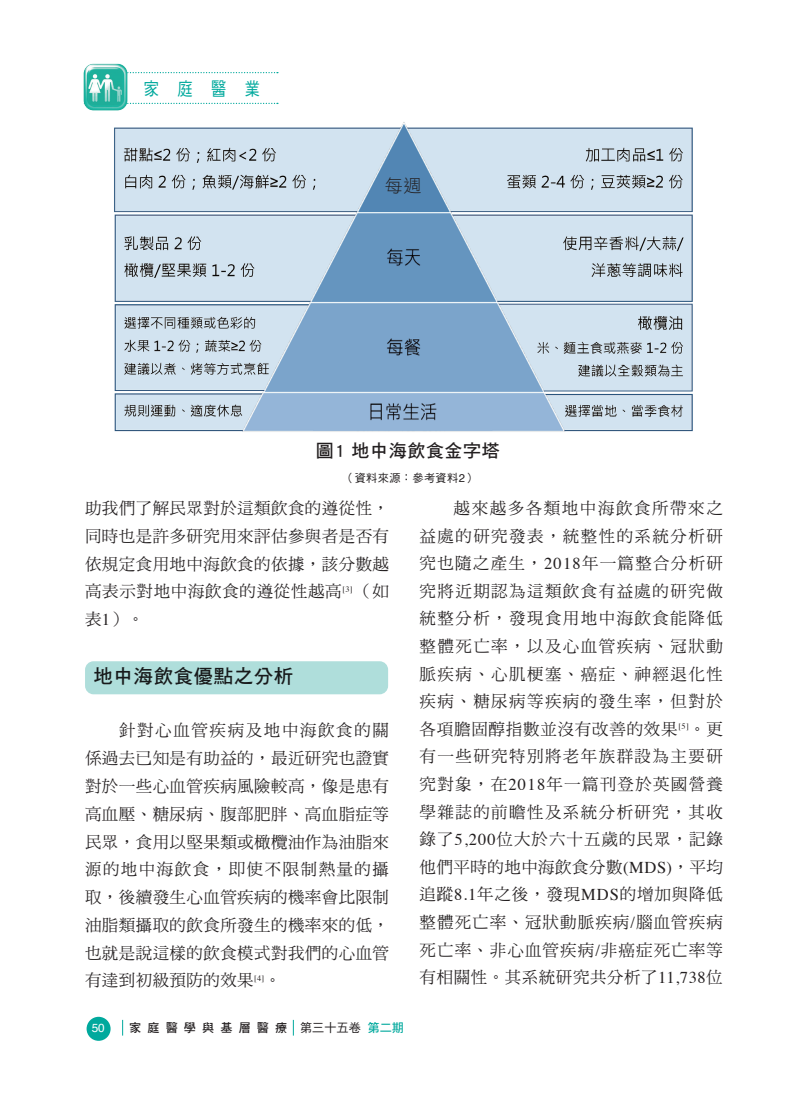
<style>
.page{position:relative;width:808px;height:1106px;background:#fff}
.page>*{position:absolute;margin:0;border:0;box-sizing:border-box;transform-origin:0 0}
.a大標{font:19.5px "DF Hei Std W7";letter-spacing:.03em;color:#231f20}
.表格-標題居中{font:18px "DF Hei Std W7";letter-spacing:.035em;color:#231f20}
.t1{font:18px "DF Hei Std W5";color:#00a99d;scale:.85 1}
.表格-內文_a{font:18px "DF Hei Std W3";color:#231f20}
.內文{font:16.5px/27.6px "DF Ming Std W5";letter-spacing:.025em;color:#231f20;text-align:justify}
.t2{font:12.15px "DF Hei Std W7";letter-spacing:.5em;color:#231f20}
.t3{font:11.7px "Helvetica";color:#fff}
.表格_資料來源居中{font:11.25px "DF Hei Std W5";letter-spacing:.03em;color:#231f20}
.s1{font-family:"Helvetica"}
.s2{font-family:"Times"}
.s3{font-family:"DF Hei Std W5"}
.s4{color:#00a99d}
</style>
<div class="page">
<svg style="left:131px;top:103px;width:147px;height:1px"></svg>
<svg style="left:131px;top:72px;width:147px;height:1px"></svg>
<img style="left:83px;top:63px;width:48px;height:48px">
<div style="left:87px;top:1016px;width:24px;height:24px;background:#00a99d;border-radius:50%"></div>
<svg style="left:122px;top:1019px;width:1px;height:16px"></svg>
<svg style="left:293px;top:1019px;width:1px;height:16px"></svg>
<img style="left:114px;top:122px;width:579px;height:310px">
<div style="left:85px;top:661px;width:303px;height:33px;background:#afdedb;border-radius:9px"></div>
<p class="t1" style="left:144px;top:78px;width:138px">家庭醫業</p>
<p class="表格-內文_a" style="left:385px;top:176px;width:38px">每週</p>
<p class="表格-標題居中" style="left:316px;top:441px;width:185px">圖1 地中海飲食金字塔</p>
<p class="表格_資料來源居中" style="left:343px;top:472px;width:135px">（資料來源：參考資料<span class="s1">2</span>）</p>
<p class="內文" style="left:85px;top:494px;width:306px">助我們了解民眾對於這類飲食的遵從性，同時也是許多研究用來評估參與者是否有依規定食用地中海飲食的依據，該分數越高表示對地中海飲食的遵從性越高<sup>[3]</sup> （如表<span class="s2">1</span>）。</p>
<p class="a大標" style="left:94px;top:666px;width:201px">地中海飲食優點之分析</p>
<p class="內文" style="left:85px;top:716px;width:306px;text-indent:34px">針對心血管疾病及地中海飲食的關係過去已知是有助益的，最近研究也證實對於一些心血管疾病風險較高，像是患有高血壓、糖尿病、腹部肥胖、高血脂症等民眾，食用以堅果類或橄欖油作為油脂來源的地中海飲食，即使不限制熱量的攝取，後續發生心血管疾病的機率會比限制油脂類攝取的飲食所發生的機率來的低，也就是說這樣的飲食模式對我們的心血管有達到初級預防的效果<sup>[4]</sup>。</p>
<p class="t3" style="left:92px;top:1019px;width:15px">50</p>
<p class="t2" style="left:129px;top:1021px;width:276px">家庭醫學與基層醫療 <span class="s3">第三十五卷</span> <span class="s4">第二期</span></p>
<p class="內文" style="left:420px;top:494px;width:305px;text-indent:34px">越來越多各類地中海飲食所帶來之益處的研究發表，統整性的系統分析研究也隨之產生，<span class="s2">2018</span>年一篇整合分析研究將近期認為這類飲食有益處的研究做統整分析，發現食用地中海飲食能降低整體死亡率，以及心血管疾病、冠狀動脈疾病、心肌梗塞、癌症、神經退化性疾病、糖尿病等疾病的發生率，但對於各項膽固醇指數並沒有改善的效果<sup>[5]</sup>。更有一些研究特別將老年族群設為主要研究對象，在<span class="s2">2018</span>年一篇刊登於英國營養學雜誌的前瞻性及系統分析研究，其收錄了<span class="s2">5,200</span>位大於六十五歲的民眾，記錄他們平時的地中海飲食分數<span class="s2">(MDS)</span>，平均追蹤<span class="s2">8.1</span>年之後，發現<span class="s2">MDS</span>的增加與降低整體死亡率、冠狀動脈疾病<span class="s2">/</span>腦血管疾病死亡率、非心血管疾病<span class="s2">/</span>非癌症死亡率等有相關性。其系統研究共分析了<span class="s2">11,738</span>位</p>
</div>
